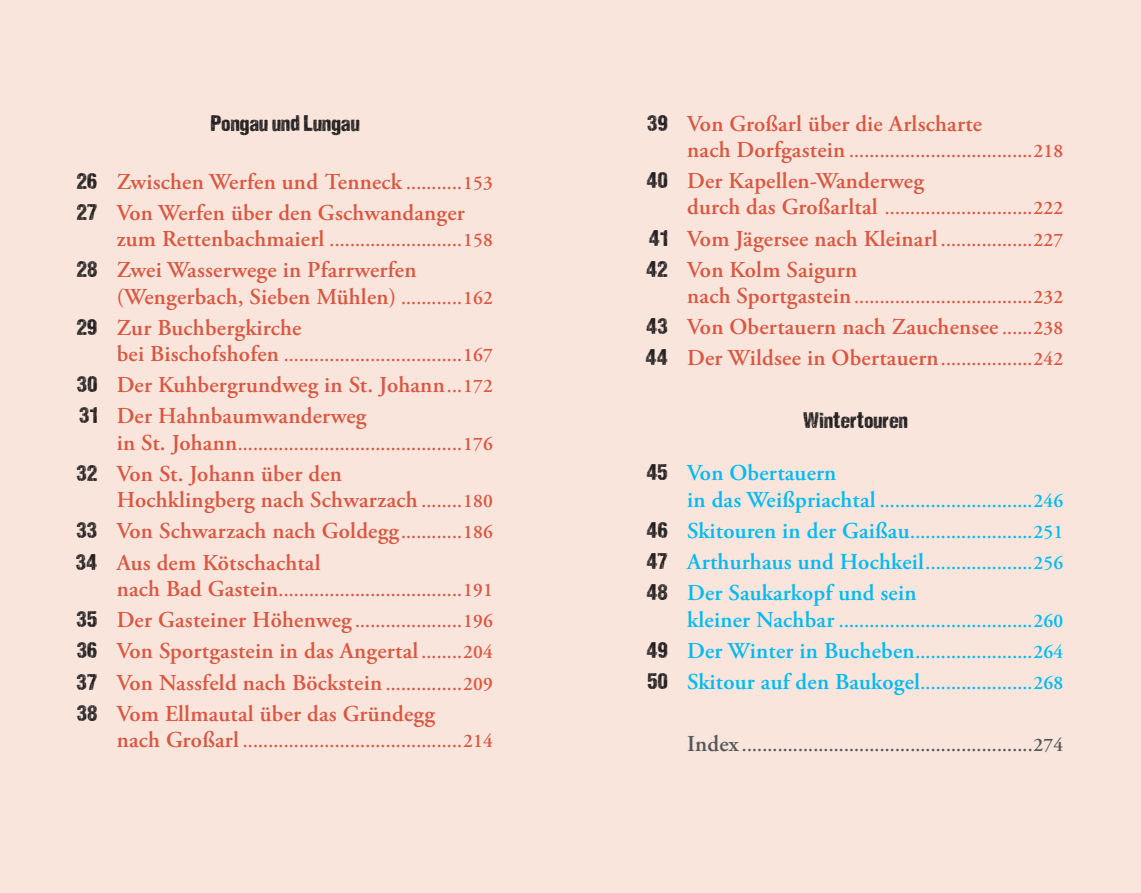
<style>
.page{position:relative;width:1141px;height:893px;background:#f9e5dc}
.page>*{position:absolute;margin:0;border:0;box-sizing:border-box;transform-origin:0 0}
.t1{font:600 22.75px/31.2px "Adobe Garamond Pro";letter-spacing:.01em;color:#d95842}
.t2{font:600 22.75px "Adobe Garamond Pro";letter-spacing:.01em;color:#00baf1}
.t3{font:900 22.75px "DCC Sharp Distress";letter-spacing:.01em;color:#231f20}
.t4{font:600 19.25px/31.2px "Adobe Garamond Pro";letter-spacing:.01em;color:#d95842;text-align:right}
.t5{font:600 19.25px/31.2px "Adobe Garamond Pro";letter-spacing:.01em;color:#00baf1;text-align:justify}
.t6{font:600 19.25px "Adobe Garamond Pro";color:#57585a}
.s1{font-family:"DCC Sharp Distress";font-weight:900;color:#231f20}
.s2{font-size:19.25px}
.s3{font-size:22.75px}
.s4{font-family:"DCC Sharp Distress";font-weight:900;font-size:22.75px;color:#231f20}
</style>
<div class="page">
<p class="t3" style="left:211px;top:111px;width:150px">Pongau und Lungau</p>
<p class="t1" style="left:77px;top:166px;width:418px"><span class="s1">26</span> Zwischen Werfen und Tenneck <span class="s2">...........153<br></span><span class="s1">27</span> Von Werfen über den Gschwandanger</p>
<p class="t4" style="left:117px;top:225px;width:378px"><span class="s3">zum Rettenbachmaierl</span> ..........................158</p>
<p class="t1" style="left:117px;top:257px;width:378px;line-height:26.2px;text-indent:-40px"><span class="s1">28</span> Zwei Wasserwege in Pfarrwerfen (Wengerbach, Sieben Mühlen) <span class="s2">............162</span></p>
<p class="t1" style="left:77px;top:312px;width:226px"><span class="s1">29</span> Zur Buchbergkirche</p>
<p class="t4" style="left:117px;top:340px;width:378px"><span class="s3">bei Bischofshofen</span> ...................................167</p>
<p class="t1" style="left:77px;top:370px;width:418px"><span class="s1">30</span> Der Kuhbergrundweg in St. Johann<span class="s2">...172<br></span><span class="s1">31</span> Der Hahnbaumwanderweg</p>
<p class="t4" style="left:117px;top:428px;width:378px"><span class="s3">in St. Johann</span>............................................176</p>
<p class="t1" style="left:117px;top:461px;width:378px;line-height:26.2px;text-indent:-40px"><span class="s1">32</span> Von St. Johann über den<br>Hochklingberg nach Schwarzach <span class="s2">........180</span></p>
<p class="t1" style="left:76px;top:516px;width:419px"><span class="s1">33</span> Von Schwarzach nach Goldegg<span class="s2">............186<br></span><span class="s1">34</span> Aus dem Kötschachtal</p>
<p class="t4" style="left:77px;top:574px;width:418px"><span class="s3">nach Bad Gastein</span>....................................191<br><span class="s4">35</span> <span class="s3">Der Gasteiner Höhenweg</span> .....................196</p>
<p class="t1" style="left:77px;top:636px;width:418px;text-align:justify"><span class="s1">36</span> Von Sportgastein in das Angertal <span class="s2">........204<br></span><span class="s1">37</span> Von Nassfeld nach Böckstein <span class="s2">...............209<br></span><span class="s1">38</span> Vom Ellmautal über das Gründegg</p>
<p class="t4" style="left:117px;top:725px;width:378px"><span class="s3">nach Großarl</span> ...........................................214</p>
<p class="t1" style="left:647px;top:108px;width:336px"><span class="s1">39</span> Von Großarl über die Arlscharte</p>
<p class="t4" style="left:687px;top:135px;width:378px"><span class="s3">nach Dorfgastein</span> ....................................218</p>
<p class="t1" style="left:647px;top:166px;width:279px"><span class="s1">40</span> Der Kapellen-Wanderweg</p>
<p class="t4" style="left:687px;top:193px;width:378px"><span class="s3">durch das Großarltal</span> .............................222</p>
<p class="t1" style="left:646px;top:223px;width:419px"><span class="s1">41</span> Vom Jägersee nach Kleinarl <span class="s2">..................227<br></span><span class="s1">42</span> Von Kolm Saigurn</p>
<p class="t4" style="left:687px;top:282px;width:378px"><span class="s3">nach Sportgastein</span> ...................................232</p>
<p class="t1" style="left:645px;top:312px;width:419px"><span class="s1">43</span> Von Obertauern nach Zauchensee <span class="s2">......238<br></span><span class="s1">44</span> Der Wildsee in Obertauern<span class="s2">..................242</span></p>
<p class="t3" style="left:804px;top:407px;width:106px">Wintertouren</p>
<p class="t2" style="left:646px;top:460px;width:192px"><span class="s1">45</span> Von Obertauern</p>
<p class="t5" style="left:646px;top:485px;width:419px;text-indent:41px"><span class="s3">in das Weißpriachtal</span> ..............................246<br><span class="s4">46</span> <span class="s3">Skitouren in der Gaißau</span>........................251<br><span class="s4">47</span> <span class="s3">Arthurhaus und Hochkeil</span>.....................256</p>
<p class="t2" style="left:647px;top:580px;width:271px"><span class="s1">48</span> Der Saukarkopf und sein</p>
<p class="t5" style="left:646px;top:605px;width:418px;text-indent:41px"><span class="s3">kleiner Nachbar</span> ......................................260<br><span class="s4">49</span> <span class="s3">Der Winter in Bucheben</span>.......................264<br><span class="s4">50</span> <span class="s3">Skitour auf den Baukogel</span>......................268</p>
<p class="t6" style="left:687px;top:734px;width:378px"><span class="s3">Index</span> .........................................................274</p>
</div>
